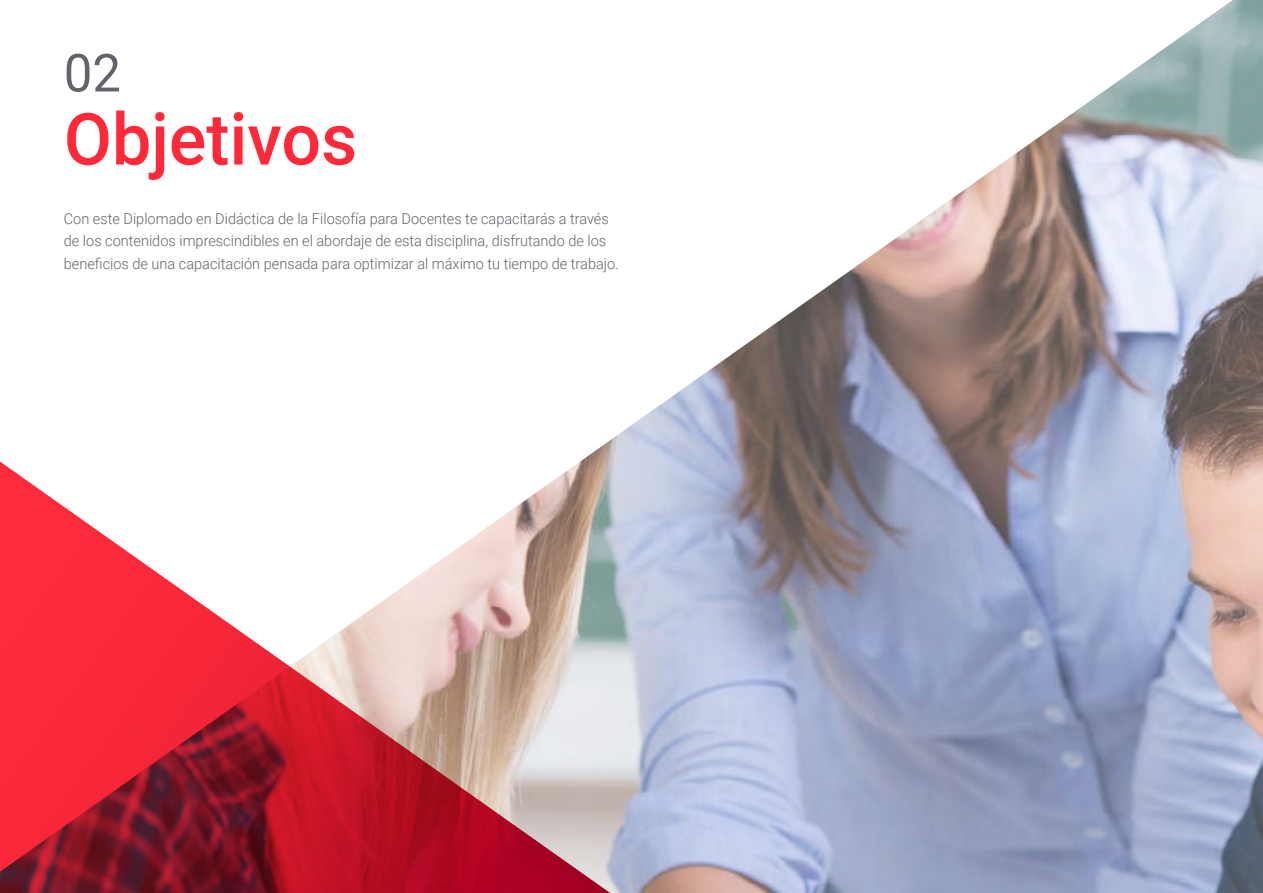
<style>
.page{position:relative;width:1263px;height:893px;background:#fff}
.page>*{position:absolute;margin:0;border:0;box-sizing:border-box;transform-origin:0 0}
.t1{font:500 72px "Roboto";color:#ff293a}
.t2{font:52.5px "Roboto";color:#61646a}
.t3{font:300 15px/22.5px "Roboto";color:#61646a}
</style>
<div class="page">
<img style="left:602px;top:0;width:661px;height:893px">
<svg style="left:0;top:446px;width:640px;height:447px"></svg>
<h2 class="t2" style="left:64px;top:36px;width:59px">02</h2>
<h1 class="t1" style="left:64px;top:89px;width:295px">Objetivos</h1>
<p class="t3" style="left:64px;top:207px;width:557px">Con este Diplomado en Didáctica de la Filosofía para Docentes te capacitarás a través de los contenidos imprescindibles en el abordaje de esta disciplina, disfrutando de los beneficios de una capacitación pensada para optimizar al máximo tu tiempo de trabajo.</p>
</div>
